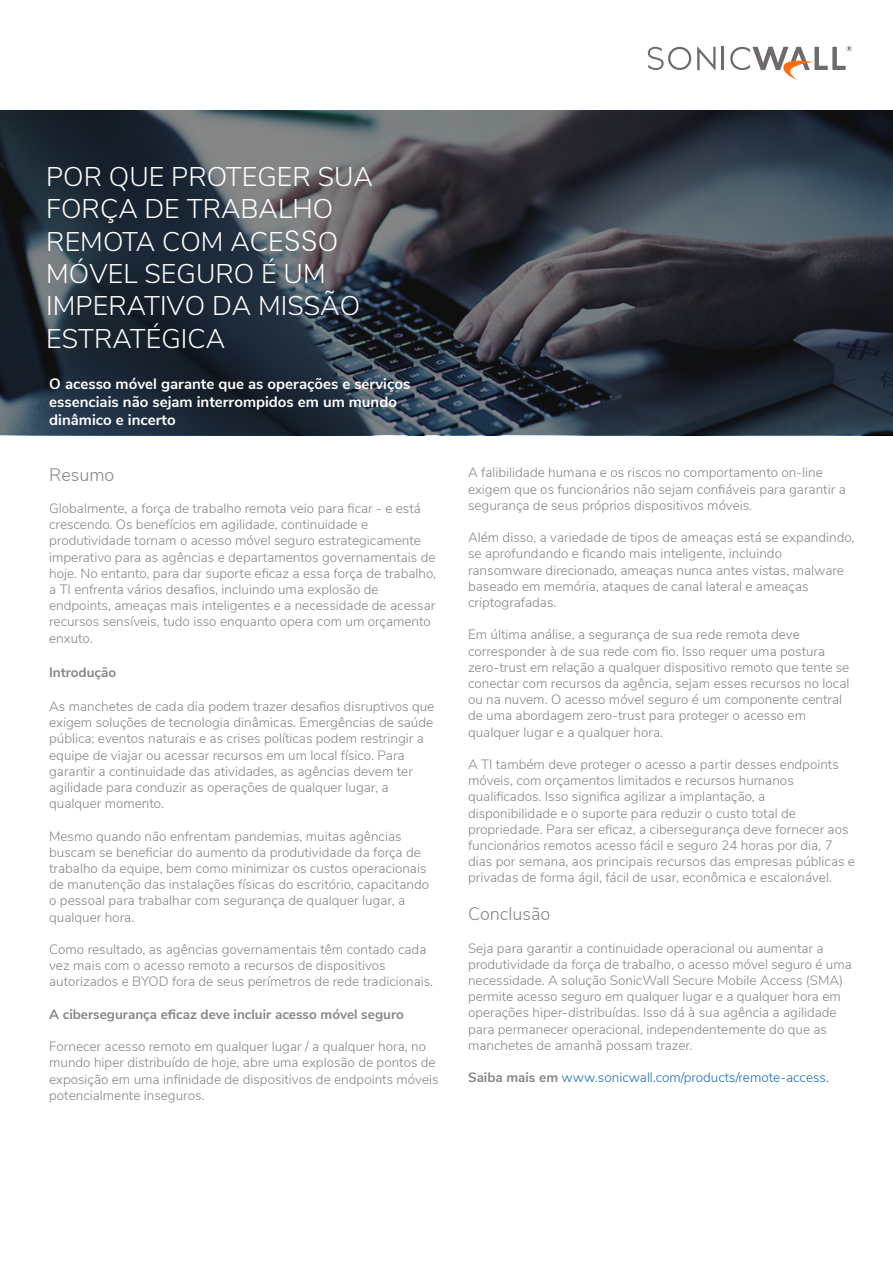
<style>
.page{position:relative;width:893px;height:1263px;background:#fff}
.page>*{position:absolute;margin:0;border:0;box-sizing:border-box;transform-origin:0 0}
.t1{font:300 27px/32.4px "Nunito Sans";color:#fff}
.t2{font:300 18px "Nunito Sans";color:#868686}
.t3{font:700 15px/18px "Nunito Sans";color:#fff}
.t4{font:300 13.5px/16.2px "Nunito Sans";color:#868686}
.t5{font:700 13.5px "Nunito Sans";color:#868686}
.t6{font:300 13.5px "Nunito Sans";color:#1d70b7}
.s1{font-family:"Yu Gothic";font-weight:400}
.s2{font-weight:700;color:#868686}
</style>
<div class="page">
<svg style="left:697px;top:47px;width:19px;height:23px"></svg>
<hr style="left:722px;top:47px;width:2px;height:23px;background:#6f6b6d">
<svg style="left:648px;top:47px;width:43px;height:23px"></svg>
<svg style="left:730px;top:46px;width:122px;height:34px"></svg>
<svg style="left:0;top:111px;width:893px;height:324px;background:#323943"></svg>
<h1 class="t1" style="left:46px;top:159px;width:328px">POR QUE PROTEGER SUA<br>FORÇA DE TRABALHO<br>REMOTA COM ACE<span class="s1">SS</span>O<br>MÓVEL SEGURO É UM<br>IMPERATIVO DA MISSÃO<br>ESTRATÉGICA</h1>
<p class="t3" style="left:49px;top:374px;width:362px">O acesso móvel garante que as operações e serviços essenciais não sejam interrompidos em um mundo dinâmico e incerto</p>
<h2 class="t2" style="left:49px;top:461px;width:67px">Resumo</h2>
<p class="t4" style="left:49px;top:499px;width:389px">Globalmente, a força de trabalho remota veio para ficar - e está crescendo. Os benefícios em agilidade, continuidade e produtividade tornam o acesso móvel seguro estrategicamente imperativo para as agências e departamentos governamentais de hoje. No entanto, para dar suporte eficaz a essa força de trabalho, a TI enfrenta vários desafios, incluindo uma explosão de endpoints, ameaças mais inteligentes e a necessidade de acessar recursos sensíveis, tudo isso enquanto opera com um orçamento enxuto.</p>
<p class="t5" style="left:49px;top:662px;width:69px">Introdução</p>
<p class="t4" style="left:49px;top:697px;width:387px">As manchetes de cada dia podem trazer desafios disruptivos que exigem soluções de tecnologia dinâmicas. Emergências de saúde pública; eventos naturais e as crises políticas podem restringir a equipe de viajar ou acessar recursos em um local físico. Para garantir a continuidade das atividades, as agências devem ter agilidade para conduzir as operações de qualquer lugar, a qualquer momento.</p>
<p class="t4" style="left:49px;top:827px;width:381px">Mesmo quando não enfrentam pandemias, muitas agências buscam se beneficiar do aumento da produtividade da força de trabalho da equipe, bem como minimizar os custos operacionais de manutenção das instalações físicas do escritório, capacitando o pessoal para trabalhar com segurança de qualquer lugar, a qualquer hora.</p>
<p class="t4" style="left:49px;top:940px;width:386px">Como resultado, as agências governamentais têm contado cada vez mais com o acesso remoto a recursos de dispositivos autorizados e BYOD fora de seus perímetros de rede tradicionais.</p>
<p class="t5" style="left:49px;top:1004px;width:356px">A cibersegurança eficaz deve incluir acesso móvel seguro</p>
<p class="t4" style="left:49px;top:1037px;width:391px">Fornecer acesso remoto em qualquer lugar / a qualquer hora, no mundo hiper distribuído de hoje, abre uma explosão de pontos de exposição em uma infinidade de dispositivos de endpoints móveis potencialmente inseguros.</p>
<p class="t4" style="left:468px;top:464px;width:379px">A falibilidade humana e os riscos no comportamento on-line exigem que os funcionários não sejam confiáveis para garantir a segurança de seus próprios dispositivos móveis.</p>
<p class="t4" style="left:468px;top:529px;width:388px">Além disso, a variedade de tipos de ameaças está se expandindo, se aprofundando e ficando mais inteligente, incluindo ransomware direcionado, ameaças nunca antes vistas, malware baseado em memória, ataques de canal lateral e ameaças criptografadas.</p>
<p class="t4" style="left:468px;top:626px;width:383px">Em última análise, a segurança de sua rede remota deve corresponder à de sua rede com fio. Isso requer uma postura zero-trust em relação a qualquer dispositivo remoto que tente se conectar com recursos da agência, sejam esses recursos no local ou na nuvem. O acesso móvel seguro é um componente central de uma abordagem zero-trust para proteger o acesso em qualquer lugar e a qualquer hora.</p>
<p class="t4" style="left:468px;top:755px;width:388px">A TI também deve proteger o acesso a partir desses endpoints móveis, com orçamentos limitados e recursos humanos qualificados. Isso significa agilizar a implantação, a disponibilidade e o suporte para reduzir o custo total de propriedade. Para ser eficaz, a cibersegurança deve fornecer aos funcionários remotos acesso fácil e seguro 24 horas por dia, 7 dias por semana, aos principais recursos das empresas públicas e privadas de forma ágil, fácil de usar, econômica e escalonável.</p>
<h2 class="t2" style="left:468px;top:901px;width:84px">Conclusão</h2>
<p class="t4" style="left:468px;top:939px;width:385px">Seja para garantir a continuidade operacional ou aumentar a produtividade da força de trabalho, o acesso móvel seguro é uma necessidade. A solução SonicWall Secure Mobile Access (SMA) permite acesso seguro em qualquer lugar e a qualquer hora em operações hiper-distribuídas. Isso dá à sua agência a agilidade para permanecer operacional, independentemente do que as manchetes de amanhã possam trazer.</p>
<p class="t6" style="left:468px;top:1068px;width:362px"><span class="s2">Saiba mais em</span> www.sonicwall.com/products/remote-access.</p>
</div>
